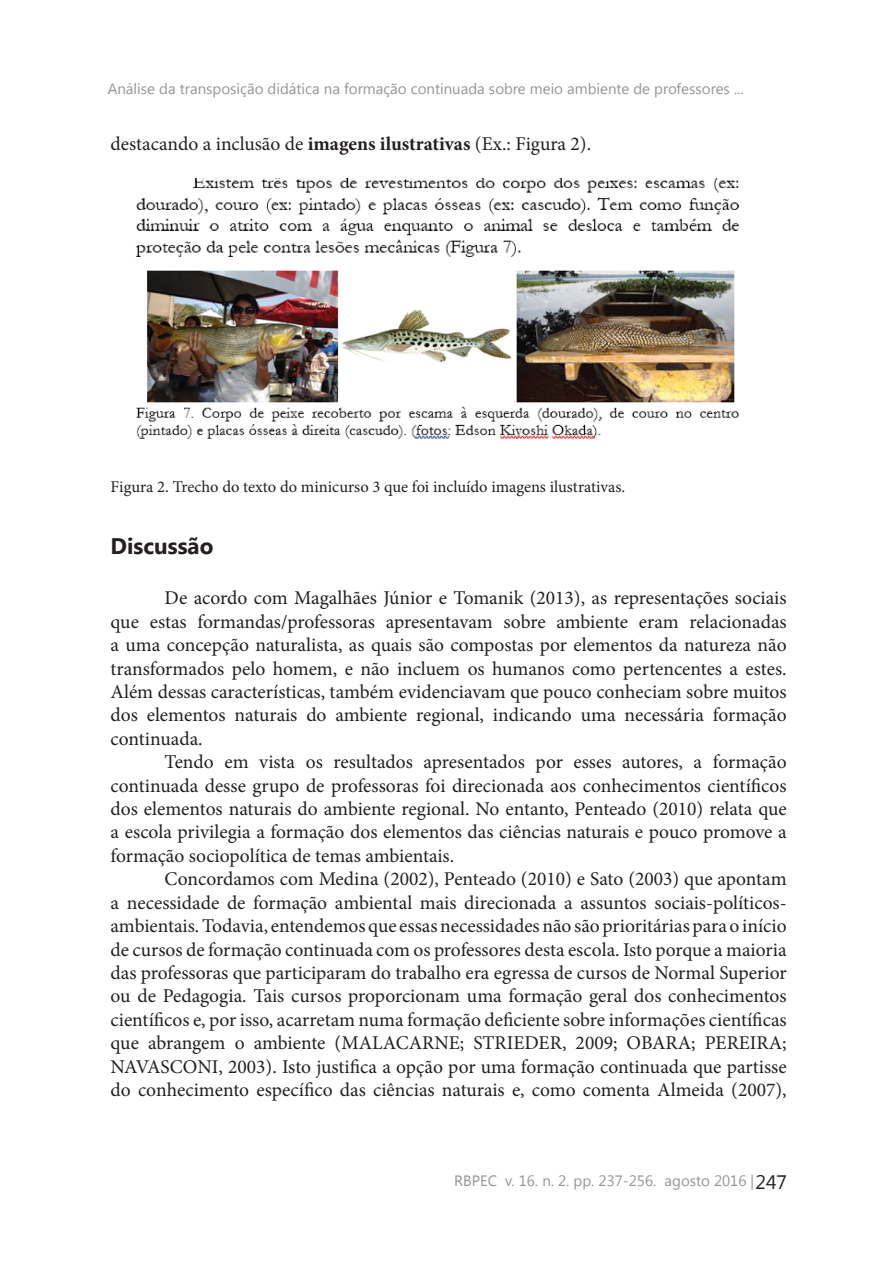
<style>
.page{position:relative;width:893px;height:1263px;background:#fff}
.page>*{position:absolute;margin:0;border:0;box-sizing:border-box;transform-origin:0 0}
.t1{font:700 22.5px "Segoe UI";color:#231f20}
.t2{font:19.5px/23.4px "Minion Pro";color:#231f20;text-align:justify}
.Título_tabelas_e_qua{font:16.5px "Minion Pro";color:#231f20}
.t3{font:15px "Segoe UI";color:#939598}
.s1{font-weight:700}
.s2{font-size:19.5px;color:#231f20}
</style>
<div class="page">
<img style="left:135px;top:178px;width:605px;height:261px">
<p class="t3" style="left:108px;top:79px;width:637px">Análise da transposição didática na formação continuada sobre meio ambiente de professores ...</p>
<p class="t2" style="left:111px;top:132px;width:482px">destacando a inclusão de <span class="s1">imagens ilustrativas</span> (Ex.: Figura 2).</p>
<p class="Título_tabelas_e_qua" style="left:111px;top:475px;width:516px">Figura 2. Trecho do texto do minicurso 3 que foi incluído imagens ilustrativas.</p>
<p class="t1" style="left:111px;top:530px;width:104px">Discussão</p>
<p class="t2" style="left:111px;top:587px;width:678px;text-indent:54px">De acordo com Magalhães Júnior e Tomanik (2013), as representações sociais que estas formandas/professoras apresentavam sobre ambiente eram relacionadas a uma concepção naturalista, as quais são compostas por elementos da natureza não transformados pelo homem, e não incluem os humanos como pertencentes a estes.<br>Além dessas características, também evidenciavam que pouco conheciam sobre muitos dos elementos naturais do ambiente regional, indicando uma necessária formação continuada.</p>
<p class="t2" style="left:111px;top:750px;width:678px;text-indent:54px">Tendo em vista os resultados apresentados por esses autores, a formação continuada desse grupo de professoras foi direcionada aos conhecimentos científicos dos elementos naturais do ambiente regional. No entanto, Penteado (2010) relata que a escola privilegia a formação dos elementos das ciências naturais e pouco promove a formação sociopolítica de temas ambientais.</p>
<p class="t2" style="left:111px;top:867px;width:678px;text-indent:54px">Concordamos com Medina (2002), Penteado (2010) e Sato (2003) que apontam a necessidade de formação ambiental mais direcionada a assuntos sociais-políticos&shy;ambientais. Todavia, entendemos que essas necessidades não são prioritárias para o início de cursos de formação continuada com os professores desta escola. Isto porque a maioria das professoras que participaram do trabalho era egressa de cursos de Normal Superior ou de Pedagogia. Tais cursos proporcionam uma formação geral dos conhecimentos científicos e, por isso, acarretam numa formação deficiente sobre informações científicas que abrangem o ambiente (MALACARNE; STRIEDER, 2009; OBARA; PEREIRA; NAVASCONI, 2003). Isto justifica a opção por uma formação continuada que partisse do conhecimento específico das ciências naturais e, como comenta Almeida (2007),</p>
<p class="t3" style="left:454px;top:1170px;width:334px">RBPEC v. 16. n. 2. pp. 237-256. agosto 2016 |<span class="s2">247</span></p>
</div>
